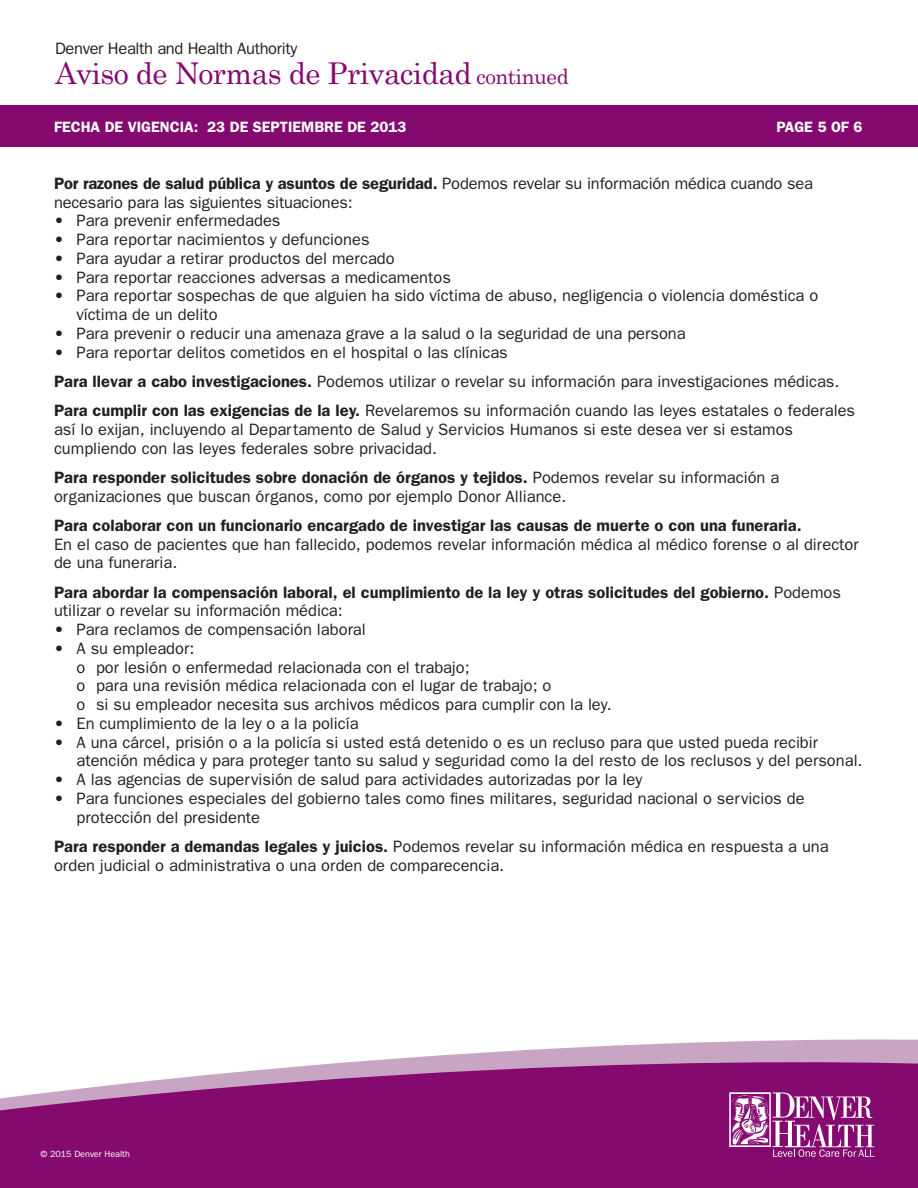
<style>
.page{position:relative;width:918px;height:1188px;background:#fff}
.page>*{position:absolute;margin:0;border:0;box-sizing:border-box;transform-origin:0 0}
.t1{font:30px "Century Schoolbook";letter-spacing:-.02em;color:#850a70}
.t2{font:16.5px/18.8px "Franklin Gothic";color:#231f20}
.t3{font:600 16.5px/18.8px "Franklin Gothic";color:#231f20}
.t4{font:16.5px "Franklin Gothic";letter-spacing:-.02em;color:#231f20}
.t5{font:600 15px "Franklin Gothic";color:#fff}
.t6{font:9px "Franklin Gothic";color:#fff}
.s1{font-size:21px}
.s2{font-weight:600}
.s3{font-weight:400}
</style>
<div class="page">
<div style="left:0;top:106px;width:918px;height:41px;background:#850a70"></div>
<svg style="left:0;top:1039px;width:918px;height:149px;background:#9f408f"></svg>
<svg style="left:729px;top:1092px;width:145px;height:65px"></svg>
<p class="t4" style="left:55px;top:39px;width:244px">Denver Health and Health Authority</p>
<p class="t1" style="left:55px;top:55px;width:515px">Aviso de Normas de Privacidad <span class="s1">continued</span></p>
<p class="t5" style="left:54px;top:118px;width:354px">FECHA DE VIGENCIA: 23 DE SEPTIEMBRE DE 2013</p>
<p class="t5" style="left:776px;top:118px;width:88px">PAGE 5 OF 6</p>
<p class="t2" style="left:54px;top:174px;width:761px"><span class="s2">Por razones de salud pública y asuntos de seguridad.</span> Podemos revelar su información médica cuando sea necesario para las siguientes situaciones:</p>
<p class="t2" style="left:54px;top:211px;width:228px">• Para prevenir enfermedades</p>
<p class="t2" style="left:54px;top:230px;width:317px">• Para reportar nacimientos y defunciones</p>
<p class="t2" style="left:54px;top:249px;width:342px">• Para ayudar a retirar productos del mercado</p>
<p class="t2" style="left:54px;top:267px;width:399px">• Para reportar reacciones adversas a medicamentos</p>
<p class="t2" style="left:54px;top:286px;width:766px">• Para reportar sospechas de que alguien ha sido víctima de abuso, negligencia o violencia doméstica o</p>
<p class="t2" style="left:77px;top:305px;width:143px">víctima de un delito</p>
<p class="t2" style="left:54px;top:324px;width:633px">• Para prevenir o reducir una amenaza grave a la salud o la seguridad de una persona</p>
<p class="t2" style="left:54px;top:342px;width:455px">• Para reportar delitos cometidos en el hospital o las clínicas</p>
<p class="t2" style="left:54px;top:372px;width:787px"><span class="s2">Para llevar a cabo investigaciones.</span> Podemos utilizar o revelar su información para investigaciones médicas.</p>
<p class="t2" style="left:54px;top:401px;width:803px"><span class="s2">Para cumplir con las exigencias de la ley.</span> Revelaremos su información cuando las leyes estatales o federales así lo exijan, incluyendo al Departamento de Salud y Servicios Humanos si este desea ver si estamos cumpliendo con las leyes federales sobre privacidad.</p>
<p class="t2" style="left:54px;top:468px;width:727px"><span class="s2">Para responder solicitudes sobre donación de órganos y tejidos.</span> Podemos revelar su información a organizaciones que buscan órganos, como por ejemplo Donor Alliance.</p>
<p class="t3" style="left:54px;top:515px;width:749px">Para colaborar con un funcionario encargado de investigar las causas de muerte o con una funeraria.</p>
<p class="t2" style="left:54px;top:534px;width:806px">En el caso de pacientes que han fallecido, podemos revelar información médica al médico forense o al director de una funeraria.</p>
<p class="t3" style="left:54px;top:582px;width:789px">Para abordar la compensación laboral, el cumplimiento de la ley y otras solicitudes del gobierno. <span class="s3">Podemos utilizar o revelar su información médica:</span></p>
<p class="t2" style="left:54px;top:620px;width:313px">• Para reclamos de compensación laboral</p>
<p class="t2" style="left:54px;top:639px;width:142px">• A su empleador:</p>
<p class="t2" style="left:77px;top:657px;width:395px">o por lesión o enfermedad relacionada con el trabajo;</p>
<p class="t2" style="left:77px;top:676px;width:477px">o para una revisión médica relacionada con el lugar de trabajo; o</p>
<p class="t2" style="left:77px;top:695px;width:537px">o si su empleador necesita sus archivos médicos para cumplir con la ley.</p>
<p class="t2" style="left:54px;top:714px;width:306px">• En cumplimiento de la ley o a la policía</p>
<p class="t2" style="left:77px;top:732px;width:788px;text-indent:-23px">• A una cárcel, prisión o a la policía si usted está detenido o es un recluso para que usted pueda recibir atención médica y para proteger tanto su salud y seguridad como la del resto de los reclusos y del personal.</p>
<p class="t2" style="left:54px;top:770px;width:590px">• A las agencias de supervisión de salud para actividades autorizadas por la ley</p>
<p class="t2" style="left:54px;top:789px;width:752px">• Para funciones especiales del gobierno tales como fines militares, seguridad nacional o servicios de</p>
<p class="t2" style="left:77px;top:807px;width:185px">protección del presidente</p>
<p class="t2" style="left:54px;top:837px;width:776px"><span class="s2">Para responder a demandas legales y juicios.</span> Podemos revelar su información médica en respuesta a una orden judicial o administrativa o una orden de comparecencia.</p>
<p class="t6" style="left:40px;top:1149px;width:91px">© 2015 Denver Health</p>
</div>
